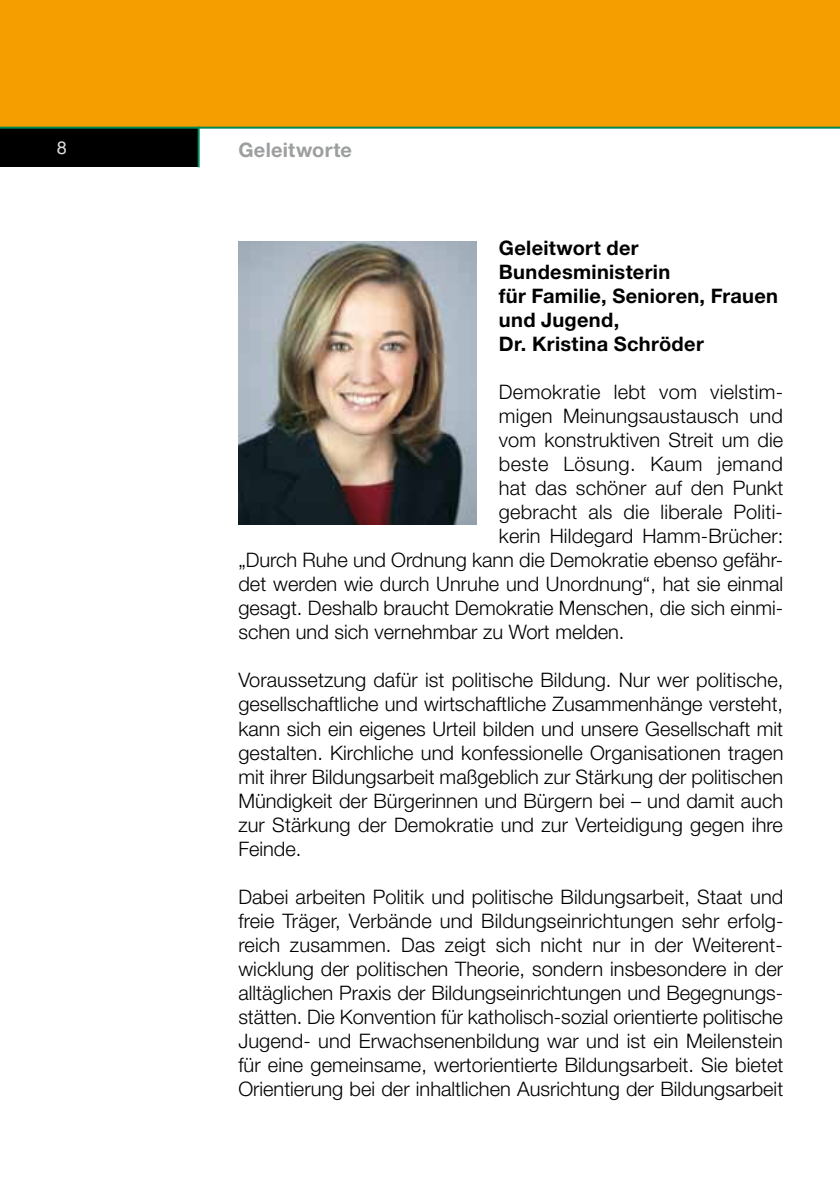
<style>
.page{position:relative;width:840px;height:1191px;background:#fff}
.page>*{position:absolute;margin:0;border:0;box-sizing:border-box;transform-origin:0 0}
.t1{font:300 20px/24px "Helvetica Neue LT Std";letter-spacing:.005em;color:#000;text-align:justify}
.t2{font:700 20px/24px "Helvetica Neue LT Std";letter-spacing:.015em;color:#000}
.t3{font:700 20px "Helvetica Neue LT Std";letter-spacing:.015em;color:#9c9e9f}
.t4{font:18px "Helvetica";color:#d9dadb}
</style>
<div class="page">
<div style="left:0;top:128px;width:198px;height:39px;background:#000"></div>
<div style="left:0;top:0;width:839px;height:127px;background:#f49e00"></div>
<hr style="left:0;top:127px;width:839px;height:2px;background:#085">
<hr style="left:197px;top:127px;width:2px;height:40px;background:#085">
<img style="left:238px;top:241px;width:238px;height:283px">
<p class="t4" style="left:57px;top:137px;width:12px">8</p>
<p class="t3" style="left:238px;top:138px;width:115px">Geleitworte</p>
<p class="t2" style="left:498px;top:236px;width:280px">Geleitwort der<br>Bundesministerin<br>für Familie, Senioren, Frauen und Jugend,<br>Dr. Kristina Schröder</p>
<p class="t1" style="left:498px;top:380px;width:286px">Demokratie lebt vom vielstim-</p>
<p class="t1" style="left:498px;top:404px;width:285px">migen Meinungsaustausch und</p>
<p class="t1" style="left:498px;top:428px;width:286px">vom konstruktiven Streit um die</p>
<p class="t1" style="left:498px;top:452px;width:285px">beste Lösung. Kaum jemand</p>
<p class="t1" style="left:498px;top:476px;width:286px">hat das schöner auf den Punkt</p>
<p class="t1" style="left:498px;top:500px;width:285px">gebracht als die liberale Politi-</p>
<p class="t1" style="left:498px;top:524px;width:286px">kerin Hildegard Hamm-Brücher:</p>
<p class="t1" style="left:238px;top:548px;width:546px">„Durch Ruhe und Ordnung kann die Demokratie ebenso gefähr-</p>
<p class="t1" style="left:238px;top:572px;width:546px">det werden wie durch Unruhe und Unordnung“, hat sie einmal</p>
<p class="t1" style="left:238px;top:596px;width:546px">gesagt. Deshalb braucht Demokratie Menschen, die sich einmi-</p>
<p class="t1" style="left:238px;top:620px;width:387px">schen und sich vernehmbar zu Wort melden.</p>
<p class="t1" style="left:238px;top:668px;width:546px">Voraussetzung dafür ist politische Bildung. Nur wer politische, gesellschaftliche und wirtschaftliche Zusammenhänge versteht, kann sich ein eigenes Urteil bilden und unsere Gesellschaft mit gestalten. Kirchliche und konfessionelle Organisationen tragen mit ihrer Bildungsarbeit maßgeblich zur Stärkung der politischen Mündigkeit der Bürgerinnen und Bürgern bei – und damit auch zur Stärkung der Demokratie und zur Verteidigung gegen ihre Feinde.</p>
<p class="t1" style="left:238px;top:884px;width:546px">Dabei arbeiten Politik und politische Bildungsarbeit, Staat und freie Träger, Verbände und Bildungseinrichtungen sehr erfolg&shy;reich zusammen. Das zeigt sich nicht nur in der Weiterent&shy;wicklung der politischen Theorie, sondern insbesondere in der alltäglichen Praxis der Bildungseinrichtungen und Begegnungs&shy;stätten. Die Konvention für katholisch-sozial orientierte politische Jugend- und Erwachsenenbildung war und ist ein Meilenstein für eine gemeinsame, wertorientierte Bildungsarbeit. Sie bietet Orientierung bei der inhaltlichen Ausrichtung der Bildungsarbeit</p>
</div>
